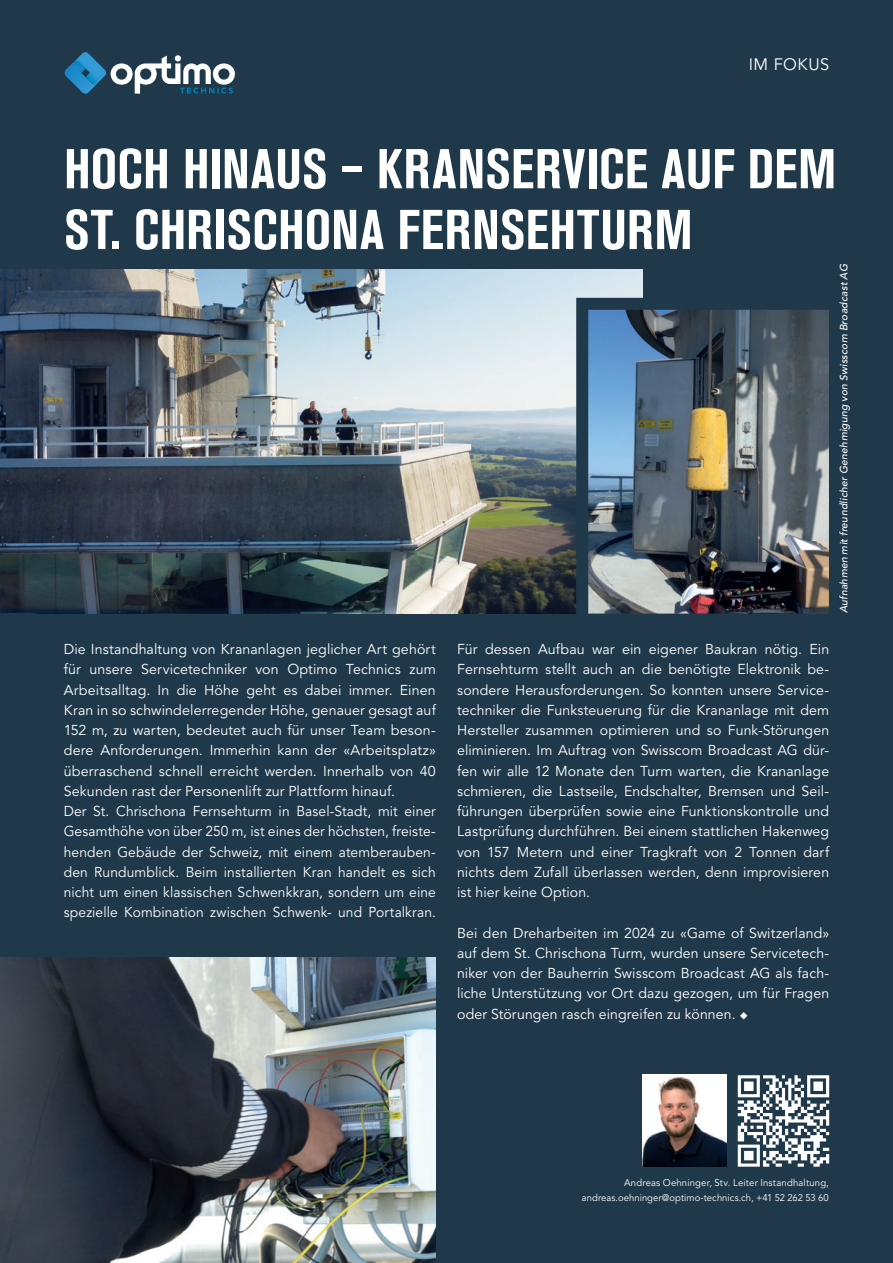
<style>
.page{position:relative;width:893px;height:1263px;background:#20394a}
.page>*{position:absolute;margin:0;border:0;box-sizing:border-box;transform-origin:0 0}
.t1{font:700 condensed 55.5px/60.8px "Akzidenz Grotesk Pro";letter-spacing:.005em;color:#fff}
.t2{font:16.5px "Avenir LT Std";letter-spacing:.025em;color:#fff}
.t3{font:14.25px/20.2px "Avenir LT Std";letter-spacing:.01em;color:#fff;text-align:justify}
.t4{font:italic 500 10.5px "Avenir LT Std";letter-spacing:.02em;color:#fff}
.t5{font:9.75px/15px "Avenir LT Std";letter-spacing:.01em;color:#fff;text-align:right}
</style>
<div class="page">
<svg style="left:65px;top:52px;width:170px;height:42px"></svg>
<img style="left:0;top:269px;width:642px;height:345px">
<img style="left:576px;top:298px;width:253px;height:316px">
<img style="left:0;top:958px;width:436px;height:305px">
<img style="left:642px;top:1075px;width:84px;height:92px">
<svg style="left:738px;top:1075px;width:91px;height:92px"></svg>
<p class="t2" style="left:749px;top:55px;width:82px">IM FOKUS</p>
<h1 class="t1" style="left:64px;top:137px;width:774px">HOCH HINAUS – KRANSERVICE AUF DEM<br>ST. CHRISCHONA FERNSEHTURM</h1>
<p class="t4" style="left:838px;top:613px;width:351px;rotate:-90deg">Aufnahmen mit freundlicher Genehmigung von Swisscom Broadcast AG</p>
<p class="t3" style="left:64px;top:639px;width:374px;text-align:left">Die Instandhaltung von Krananlagen jeglicher Art gehört für unsere Servicetechniker von Optimo Technics zum Arbeitsalltag. In die Höhe geht es dabei immer. Einen Kran in so schwindelerregender Höhe, genauer gesagt auf 152 m, zu warten, bedeutet auch für unser Team beson&shy;dere Anforderungen. Immerhin kann der «Arbeitsplatz» überraschend schnell erreicht werden. Innerhalb von 40<br>Sekunden rast der Personenlift zur Plattform hinauf.<br>Der St. Chrischona Fernsehturm in Basel-Stadt, mit einer Gesamthöhe von über 250 m, ist eines der höchsten, freiste&shy;henden Gebäude der Schweiz, mit einem atemberauben&shy;den Rundumblick. Beim installierten Kran handelt es sich nicht um einen klassischen Schwenkkran, sondern um eine spezielle Kombination zwischen Schwenk- und Portalkran.</p>
<p class="t3" style="left:457px;top:639px;width:374px">Für dessen Aufbau war ein eigener Baukran nötig. Ein Fernsehturm stellt auch an die benötigte Elektronik be&shy;sondere Herausforderungen. So konnten unsere Service&shy;techniker die Funksteuerung für die Krananlage mit dem Hersteller zusammen optimieren und so Funk-Störungen eliminieren. Im Auftrag von Swisscom Broadcast AG dür&shy;fen wir alle 12 Monate den Turm warten, die Krananlage schmieren, die Lastseile, Endschalter, Bremsen und Seil&shy;führungen überprüfen sowie eine Funktionskontrolle und Lastprüfung durchführen. Bei einem stattlichen Hakenweg von 157 Metern und einer Tragkraft von 2 Tonnen darf nichts dem Zufall überlassen werden, denn improvisieren ist hier keine Option.</p>
<p class="t3" style="left:457px;top:923px;width:374px">Bei den Dreharbeiten im 2024 zu «Game of Switzerland» auf dem St. Chrischona Turm, wurden unsere Servicetech&shy;niker von der Bauherrin Swisscom Broadcast AG als fach&shy;liche Unterstützung vor Ort dazu gezogen, um für Fragen oder Störungen rasch eingreifen zu können. ◆</p>
<p class="t5" style="left:582px;top:1175px;width:248px">Andreas Oehninger, Stv. Leiter Instandhaltung, andreas.oehninger@optimo-technics.ch, +41 52 262 53 60</p>
</div>
